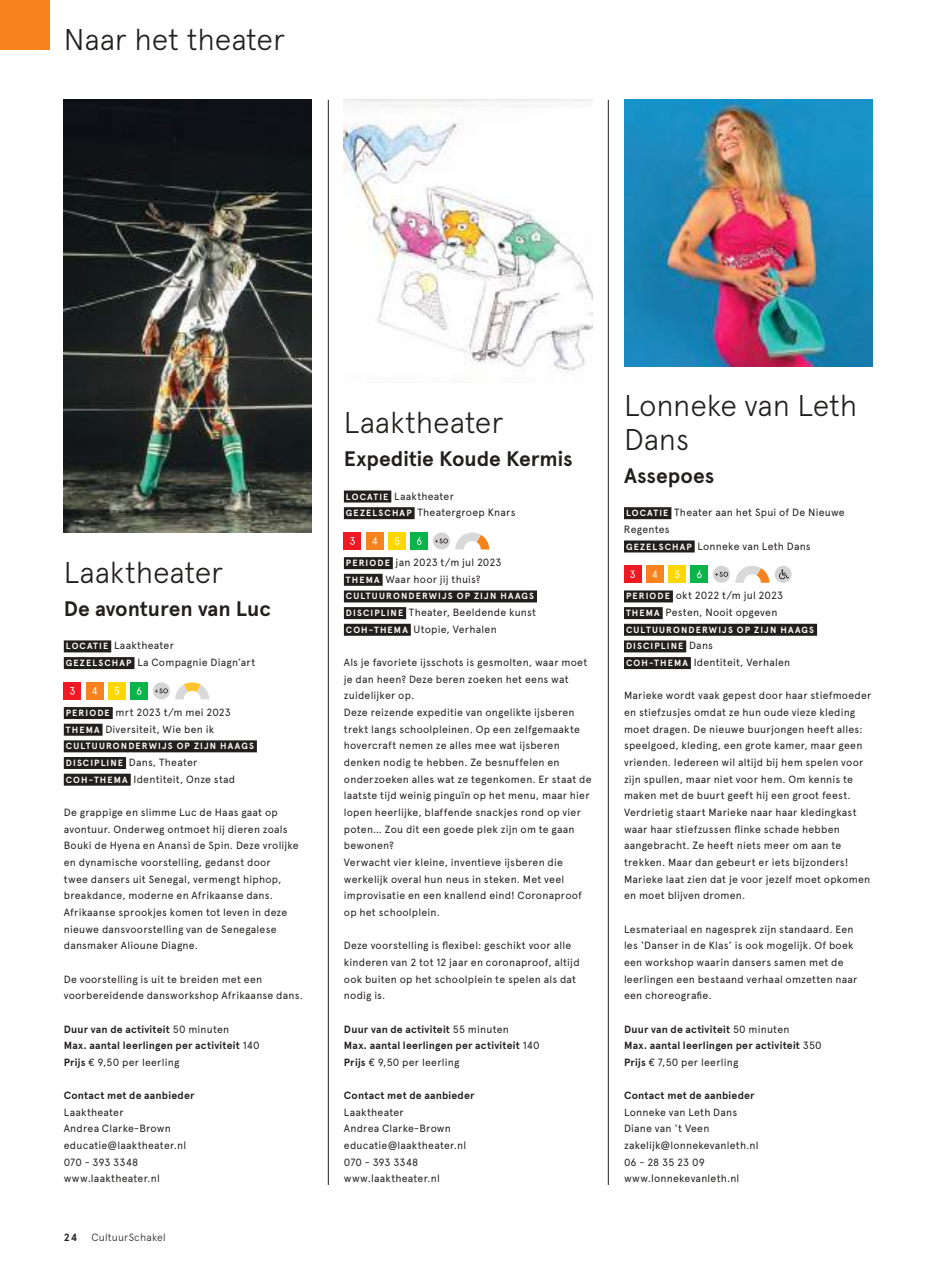
<style>
.page{position:relative;width:936px;height:1276px;background:#fff}
.page>*{position:absolute;margin:0;border:0;box-sizing:border-box;transform-origin:0 0}
.t1{font:300 30px/33.3px "Apercu";letter-spacing:-.005em;color:#241f1f}
.t2{font:700 21px "Apercu";letter-spacing:-.005em;color:#241f1f}
.t3{font:10.5px/16.6px "Apercu";letter-spacing:.02em;color:#241f1f}
.t4{font:700 10.5px/16.6px "Apercu";letter-spacing:.02em;color:#241f1f}
.t5{font:300 10.5px "Apercu";letter-spacing:.02em;color:#241f1f}
.t6{font:700 9px/16.6px "Apercu";letter-spacing:.125em;color:#fff}
.s1{font-weight:700;font-size:9px;color:#fff}
.s2{font-weight:400}
.s3{font-weight:400;font-size:10.5px;color:#241f1f}
</style>
<div class="page">
<div style="left:0;top:0;width:50px;height:50px;background:#f8821e"></div>
<hr style="left:328px;top:100px;width:1px;height:1085px;background:#241f1f">
<hr style="left:608px;top:100px;width:1px;height:1085px;background:#241f1f">
<div style="left:64px;top:640px;width:47px;height:12px;background:#241f1f"></div>
<div style="left:64px;top:657px;width:70px;height:12px;background:#241f1f"></div>
<div style="left:64px;top:707px;width:49px;height:12px;background:#241f1f"></div>
<div style="left:64px;top:723px;width:38px;height:12px;background:#241f1f"></div>
<div style="left:64px;top:740px;width:193px;height:12px;background:#241f1f"></div>
<div style="left:64px;top:757px;width:62px;height:12px;background:#241f1f"></div>
<div style="left:64px;top:773px;width:67px;height:12px;background:#241f1f"></div>
<div style="left:64px;top:682px;width:17px;height:17px;background:#ef1923"></div>
<svg style="left:70px;top:687px;width:5px;height:7px"></svg>
<div style="left:86px;top:682px;width:17px;height:17px;background:#f8821e"></div>
<svg style="left:92px;top:687px;width:5px;height:7px"></svg>
<div style="left:108px;top:682px;width:17px;height:17px;background:#ffd700"></div>
<svg style="left:115px;top:687px;width:4px;height:7px"></svg>
<div style="left:131px;top:682px;width:17px;height:17px;background:#0ab44a"></div>
<svg style="left:137px;top:687px;width:4px;height:8px"></svg>
<div style="left:153px;top:682px;width:17px;height:17px;background:#d5d4d5;border-radius:50%"></div>
<svg style="left:155px;top:688px;width:13px;height:5px"></svg>
<svg style="left:175px;top:682px;width:34px;height:17px"></svg>
<div style="left:344px;top:490px;width:47px;height:12px;background:#241f1f"></div>
<div style="left:344px;top:507px;width:70px;height:12px;background:#241f1f"></div>
<div style="left:344px;top:557px;width:49px;height:12px;background:#241f1f"></div>
<div style="left:344px;top:574px;width:38px;height:12px;background:#241f1f"></div>
<div style="left:344px;top:590px;width:193px;height:12px;background:#241f1f"></div>
<div style="left:344px;top:607px;width:62px;height:12px;background:#241f1f"></div>
<div style="left:344px;top:624px;width:67px;height:12px;background:#241f1f"></div>
<div style="left:344px;top:532px;width:17px;height:17px;background:#ef1923"></div>
<svg style="left:350px;top:537px;width:5px;height:8px"></svg>
<div style="left:366px;top:532px;width:17px;height:17px;background:#f8821e"></div>
<svg style="left:372px;top:537px;width:5px;height:8px"></svg>
<div style="left:388px;top:532px;width:17px;height:17px;background:#ffd700"></div>
<svg style="left:394px;top:537px;width:5px;height:8px"></svg>
<div style="left:410px;top:532px;width:17px;height:17px;background:#0ab44a"></div>
<svg style="left:417px;top:537px;width:4px;height:8px"></svg>
<div style="left:433px;top:532px;width:17px;height:17px;background:#d5d4d5;border-radius:50%"></div>
<svg style="left:435px;top:538px;width:13px;height:5px"></svg>
<svg style="left:455px;top:532px;width:34px;height:17px"></svg>
<div style="left:624px;top:507px;width:47px;height:12px;background:#241f1f"></div>
<div style="left:624px;top:540px;width:70px;height:12px;background:#241f1f"></div>
<div style="left:624px;top:590px;width:49px;height:12px;background:#241f1f"></div>
<div style="left:624px;top:607px;width:38px;height:12px;background:#241f1f"></div>
<div style="left:624px;top:624px;width:193px;height:12px;background:#241f1f"></div>
<div style="left:624px;top:640px;width:62px;height:12px;background:#241f1f"></div>
<div style="left:624px;top:657px;width:66px;height:12px;background:#241f1f"></div>
<div style="left:624px;top:566px;width:17px;height:17px;background:#ef1923"></div>
<svg style="left:630px;top:570px;width:4px;height:8px"></svg>
<div style="left:646px;top:566px;width:17px;height:17px;background:#f8821e"></div>
<svg style="left:652px;top:570px;width:5px;height:8px"></svg>
<div style="left:668px;top:566px;width:17px;height:17px;background:#ffd700"></div>
<svg style="left:674px;top:570px;width:5px;height:8px"></svg>
<div style="left:690px;top:566px;width:17px;height:17px;background:#0ab44a"></div>
<svg style="left:697px;top:570px;width:4px;height:8px"></svg>
<div style="left:713px;top:566px;width:17px;height:17px;background:#d5d4d5;border-radius:50%"></div>
<svg style="left:715px;top:572px;width:13px;height:5px"></svg>
<svg style="left:735px;top:566px;width:34px;height:17px"></svg>
<div style="left:774px;top:566px;width:17px;height:17px;background:#d5d4d5;border-radius:50%"></div>
<svg style="left:779px;top:569px;width:9px;height:10px"></svg>
<img style="left:64px;top:100px;width:248px;height:433px">
<img style="left:344px;top:100px;width:248px;height:275px">
<img style="left:624px;top:100px;width:248px;height:266px">
<h1 class="t1" style="left:64px;top:22px;width:223px">Naar het theater</h1>
<h1 class="t1" style="left:64px;top:555px;width:161px">Laaktheater</h1>
<h2 class="t2" style="left:64px;top:596px;width:209px">De avonturen van Luc</h2>
<p class="t3" style="left:66px;top:637px;width:191px"><span class="s1">LOCATIE</span> Laaktheater<br><span class="s1">GEZELSCHAP</span> La Compagnie Diagn’art</p>
<p class="t3" style="left:66px;top:704px;width:167px"><span class="s1">PERIODE</span> mrt 2023 t/m mei 2023<br><span class="s1">THEMA</span> Diversiteit, Wie ben ik</p>
<p class="t6" style="left:66px;top:738px;width:190px">CULTUURONDERWIJS OP ZIJN HAAGS</p>
<p class="t3" style="left:66px;top:754px;width:171px"><span class="s1">DISCIPLINE</span> Dans, Theater<br><span class="s1">COH-THEMA</span> Identiteit, Onze stad</p>
<p class="t3" style="left:64px;top:804px;width:236px">De grappige en slimme Luc de Haas gaat op avontuur. Onderweg ontmoet hij dieren zoals Bouki de Hyena en Anansi de Spin. Deze vrolijke en dynamische voorstelling, gedanst door<br>twee dansers uit Senegal, vermengt hiphop, breakdance, moderne en Afrikaanse dans.<br>Afrikaanse sprookjes komen tot leven in deze nieuwe dansvoorstelling van de Senegalese dansmaker Alioune Diagne.</p>
<p class="t3" style="left:64px;top:970px;width:241px">De voorstelling is uit te breiden met een voorbereidende dansworkshop Afrikaanse dans.</p>
<p class="t4" style="left:64px;top:1020px;width:197px">Duur van de activiteit <span class="s2">50 minuten<br></span>Max. aantal leerlingen per activiteit <span class="s2">140<br></span>Prijs <span class="s2">€ 9,50 per leerling</span></p>
<p class="t4" style="left:64px;top:1087px;width:132px">Contact met de aanbieder</p>
<p class="t3" style="left:64px;top:1103px;width:124px">Laaktheater<br>Andrea Clarke-Brown educatie@laaktheater.nl<br>070 - 393 3348 www.laaktheater.nl</p>
<p class="t4" style="left:64px;top:1229px;width:15px">24</p>
<p class="t5" style="left:91px;top:1231px;width:76px">CultuurSchakel</p>
<h1 class="t1" style="left:344px;top:405px;width:161px">Laaktheater</h1>
<h2 class="t2" style="left:344px;top:446px;width:230px">Expeditie Koude Kermis</h2>
<p class="t3" style="left:346px;top:487px;width:171px"><span class="s1">LOCATIE</span> Laaktheater<br><span class="s1">GEZELSCHAP</span> Theatergroep Knars</p>
<p class="t3" style="left:346px;top:554px;width:157px"><span class="s1">PERIODE</span> jan 2023 t/m jul 2023<br><span class="s1">THEMA</span> Waar hoor jij thuis?</p>
<p class="t6" style="left:346px;top:588px;width:190px">CULTUURONDERWIJS OP ZIJN HAAGS</p>
<p class="t3" style="left:346px;top:604px;width:192px"><span class="s1">DISCIPLINE</span> Theater, Beeldende kunst<br><span class="s1">COH-THEMA</span> Utopie, Verhalen</p>
<p class="t3" style="left:344px;top:654px;width:249px">Als je favoriete ijsschots is gesmolten, waar moet je dan heen? Deze beren zoeken het eens wat zuidelijker op.<br>Deze reizende expeditie van ongelikte ijsberen trekt langs schoolpleinen. Op een zelfgemaakte hovercraft nemen ze alles mee wat ijsberen denken nodig te hebben. Ze besnuffelen en onderzoeken alles wat ze tegenkomen. Er staat de laatste tijd weinig pinguïn op het menu, maar hier lopen heerlijke, blaffende snackjes rond op vier poten… Zou dit een goede plek zijn om te gaan bewonen?<br>Verwacht vier kleine, inventieve ijsberen die werkelijk overal hun neus in steken. Met veel improvisatie en een knallend eind! Coronaproof op het schoolplein.</p>
<p class="t3" style="left:344px;top:937px;width:237px">Deze voorstelling is flexibel: geschikt voor alle kinderen van 2 tot 12 jaar en coronaproof, altijd ook buiten op het schoolplein te spelen als dat nodig is.</p>
<p class="t4" style="left:344px;top:1020px;width:197px">Duur van de activiteit <span class="s2">55 minuten<br></span>Max. aantal leerlingen per activiteit <span class="s2">140<br></span>Prijs <span class="s2">€ 9,50 per leerling</span></p>
<p class="t4" style="left:344px;top:1087px;width:132px">Contact met de aanbieder</p>
<p class="t3" style="left:344px;top:1103px;width:124px">Laaktheater<br>Andrea Clarke-Brown educatie@laaktheater.nl<br>070 - 393 3348 www.laaktheater.nl</p>
<h1 class="t1" style="left:624px;top:389px;width:235px">Lonneke van Leth<br>Dans</h1>
<h2 class="t2" style="left:624px;top:463px;width:92px">Assepoes</h2>
<p class="t3" style="left:624px;top:504px;width:222px"><span class="s1">LOCATIE</span> Theater aan het Spui of De Nieuwe<br>Regentes<br><span class="s1">GEZELSCHAP</span> Lonneke van Leth Dans</p>
<p class="t3" style="left:626px;top:587px;width:158px"><span class="s1">PERIODE</span> okt 2022 t/m jul 2023<br><span class="s1">THEMA</span> Pesten, Nooit opgeven</p>
<p class="t6" style="left:626px;top:621px;width:190px">CULTUURONDERWIJS OP ZIJN HAAGS<br>DISCIPLINE <span class="s3">Dans</span></p>
<p class="t3" style="left:626px;top:654px;width:166px"><span class="s1">COH-THEMA</span> Identiteit, Verhalen</p>
<p class="t3" style="left:624px;top:687px;width:249px">Marieke wordt vaak gepest door haar stiefmoeder en stiefzusjes omdat ze hun oude vieze kleding moet dragen. De nieuwe buurjongen heeft alles: speelgoed, kleding, een grote kamer, maar geen vrienden. Iedereen wil altijd bij hem spelen voor zijn spullen, maar niet voor hem. Om kennis te maken met de buurt geeft hij een groot feest.<br>Verdrietig staart Marieke naar haar kledingkast waar haar stiefzussen flinke schade hebben aangebracht. Ze heeft niets meer om aan te trekken. Maar dan gebeurt er iets bijzonders!<br>Marieke laat zien dat je voor jezelf moet opkomen en moet blijven dromen.</p>
<p class="t3" style="left:624px;top:920px;width:235px">Lesmateriaal en nagesprek zijn standaard. Een les ‘Danser in de Klas’ is ook mogelijk. Of boek een workshop waarin dansers samen met de leerlingen een bestaand verhaal omzetten naar een choreografie.</p>
<p class="t4" style="left:624px;top:1020px;width:199px">Duur van de activiteit <span class="s2">50 minuten<br></span>Max. aantal leerlingen per activiteit <span class="s2">350<br></span>Prijs <span class="s2">€ 7,50 per leerling</span></p>
<p class="t4" style="left:624px;top:1087px;width:132px">Contact met de aanbieder</p>
<p class="t3" style="left:624px;top:1103px;width:136px">Lonneke van Leth Dans<br>Diane van ‘t Veen zakelijk@lonnekevanleth.nl<br>06 - 28 35 23 09 www.lonnekevanleth.nl</p>
</div>
